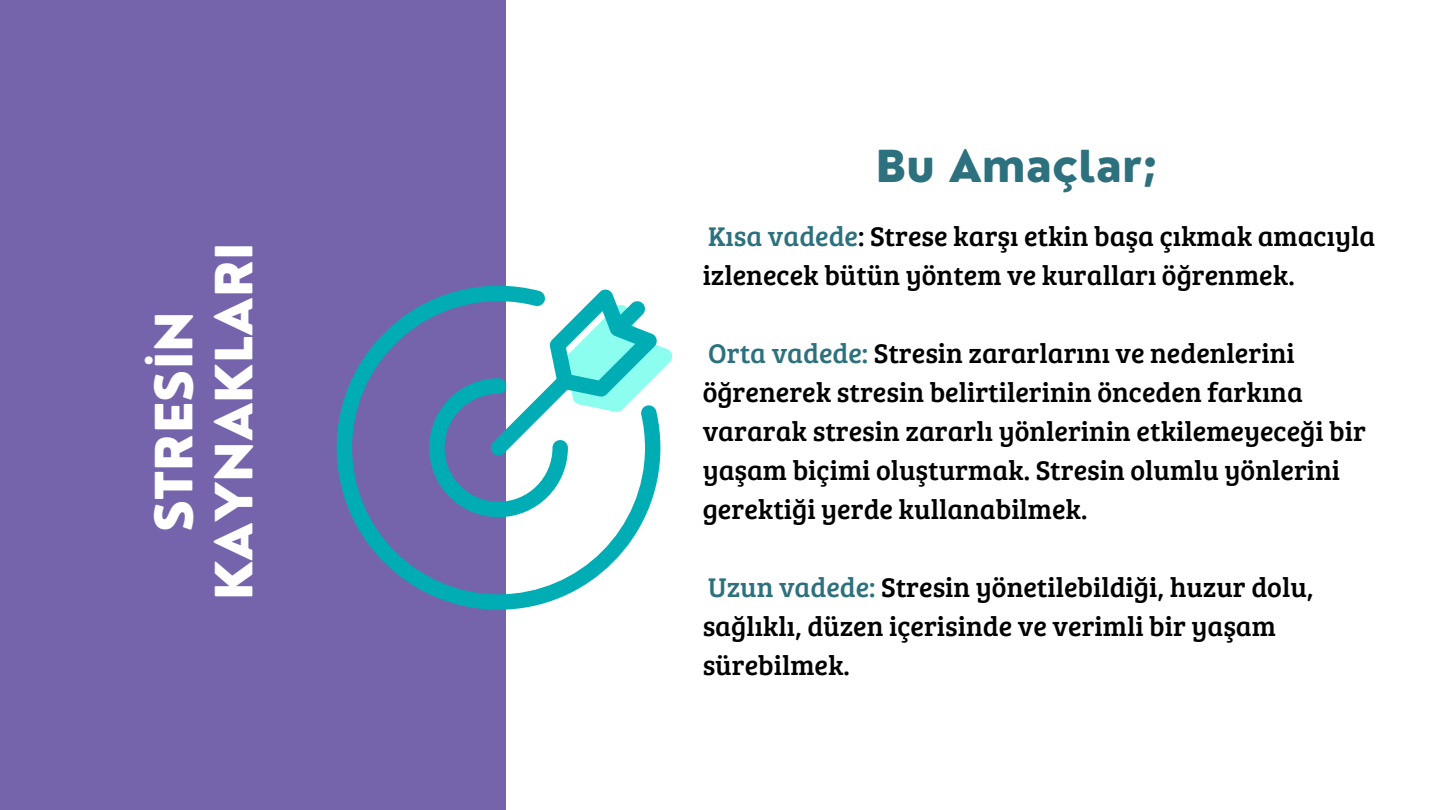
<style>
.page{position:relative;width:1440px;height:810px;background:#fff}
.page>*{position:absolute;margin:0;border:0;box-sizing:border-box;transform-origin:0 0}
.t1{font:800 50px/60px "Nourd";color:#fff;text-align:center}
.t2{font:800 43px "Nourd";color:#2c717d}
.t3{font:27.9px/39px "Bree Serif";color:#000}
.s1{color:#2c717d}
</style>
<div class="page">
<div style="left:0;top:0;width:506px;height:810px;background:#7564ab"></div>
<svg style="left:337px;top:286px;width:308px;height:324px"></svg>
<svg style="left:429px;top:289px;width:244px;height:228px"></svg>
<h1 class="t1" style="left:144px;top:600px;width:359px;rotate:-90deg">STRESİN<br>KAYNAKLARI</h1>
<h2 class="t2" style="left:876px;top:139px;width:283px">Bu Amaçlar;</h2>
<p class="t3" style="left:703px;top:215px;width:674px"><span class="s1">Kısa vadede</span>: Strese karşı etkin başa çıkmak amacıyla izlenecek bütün yöntem ve kuralları öğrenmek.</p>
<p class="t3" style="left:703px;top:332px;width:665px"><span class="s1">Orta vadede:</span> Stresin zararlarını ve nedenlerini öğrenerek stresin belirtilerinin önceden farkına vararak stresin zararlı yönlerinin etkilemeyeceği bir yaşam biçimi oluşturmak. Stresin olumlu yönlerini gerektiği yerde kullanabilmek.</p>
<p class="t3" style="left:703px;top:566px;width:612px"><span class="s1">Uzun vadede:</span> Stresin yönetilebildiği, huzur dolu, sağlıklı, düzen içerisinde ve verimli bir yaşam sürebilmek.</p>
</div>
